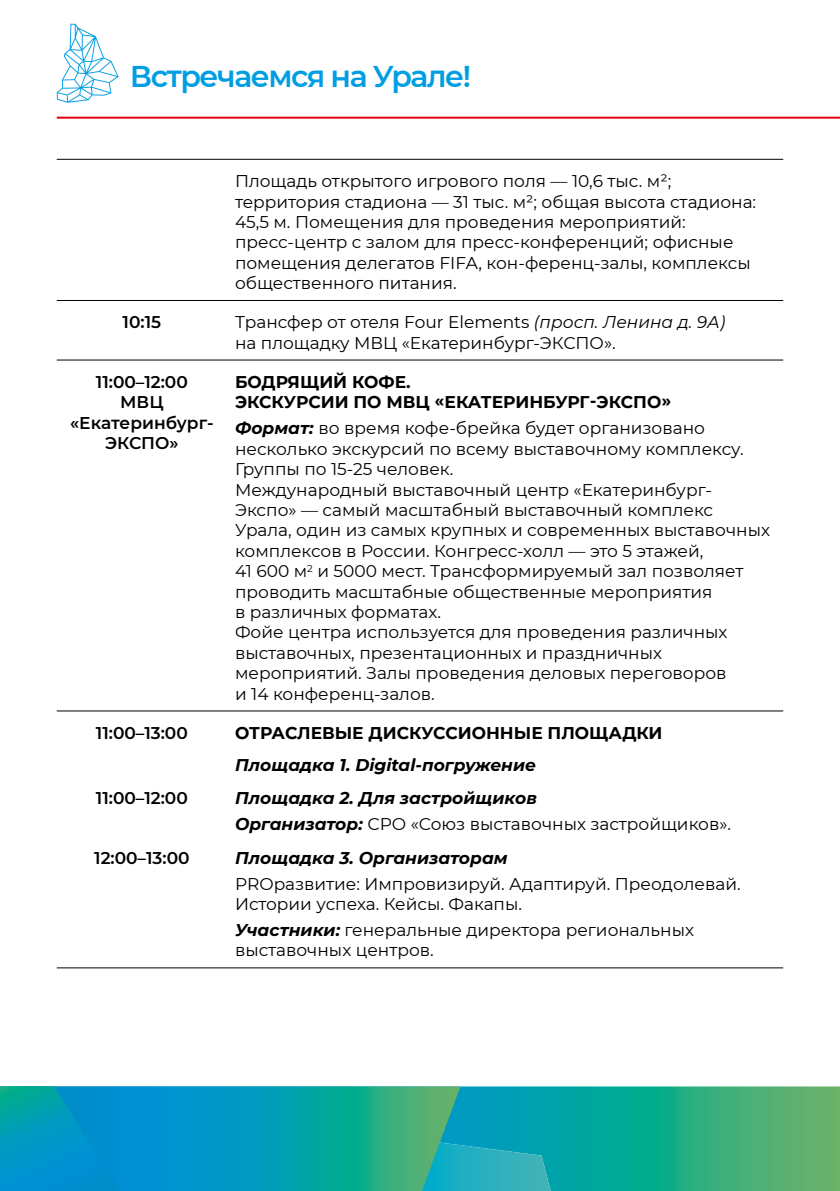
<style>
.page{position:relative;width:840px;height:1191px;background:#fff}
.page>*{position:absolute;margin:0;border:0;box-sizing:border-box;transform-origin:0 0}
.t1{font:600 30px "Montserrat";letter-spacing:-.05em;color:#009ee3}
.t2{font:17px/20.4px "Montserrat";color:#000}
.t3{font:italic 700 17px/26px "Montserrat";color:#000}
.t4{font:700 17px/20.4px "Montserrat";color:#000}
.t5{font:600 17px/20.4px "Montserrat";color:#000;text-align:center}
.s1{font-style:italic}
.s2{font-weight:700;font-style:italic}
.s3{font-weight:400;font-style:normal}
</style>
<div class="page">
<svg style="left:460px;top:1086px;width:379px;height:105px;background:#27ab8a"></svg>
<svg style="left:460px;top:1131px;width:97px;height:60px;background:#1da9b9"></svg>
<svg style="left:136px;top:1086px;width:324px;height:105px;background:#10a1aa"></svg>
<svg style="left:0;top:1086px;width:136px;height:105px;background:#0094c6"></svg>
<svg style="left:839px;top:1086px;width:1px;height:105px"></svg>
<hr style="left:57px;top:117px;width:782px;height:2px;background:#e3000b">
<svg style="left:57px;top:24px;width:61px;height:79px"></svg>
<hr style="left:57px;top:159px;width:170px;height:1px;background:#000">
<hr style="left:227px;top:159px;width:555px;height:1px;background:#000">
<hr style="left:57px;top:300px;width:170px;height:1px;background:#000">
<hr style="left:227px;top:300px;width:555px;height:1px;background:#000">
<hr style="left:57px;top:359px;width:170px;height:1px;background:#000">
<hr style="left:227px;top:359px;width:555px;height:1px;background:#000">
<hr style="left:57px;top:710px;width:170px;height:1px;background:#000">
<hr style="left:227px;top:710px;width:555px;height:1px;background:#000">
<hr style="left:57px;top:967px;width:170px;height:1px;background:#000">
<hr style="left:227px;top:967px;width:555px;height:1px;background:#000">
<h1 class="t1" style="left:130px;top:55px;width:342px">Встречаемся на Урале!</h1>
<p class="t2" style="left:235px;top:170px;width:522px">Площадь открытого игрового поля — 10,6 тыс. м²; территория стадиона — 31 тыс. м²; общая высота стадиона:<br>45,5 м. Помещения для проведения мероприятий: пресс-центр с залом для пресс-конференций; офисные помещения делегатов FIFA, кон-ференц-залы, комплексы общественного питания.</p>
<p class="t5" style="left:123px;top:311px;width:40px">10:15</p>
<p class="t2" style="left:235px;top:311px;width:491px">Трансфер от отеля Four Elements <span class="s1">(просп. Ленина д. 9А) </span>на площадку МВЦ «Екатеринбург-ЭКСПО».</p>
<p class="t5" style="left:70px;top:371px;width:145px">11:00–12:00<br>МВЦ «Екатеринбург-<br>ЭКСПО»</p>
<p class="t4" style="left:235px;top:371px;width:437px">БОДРЯЩИЙ КОФЕ.<br>ЭКСКУРСИИ ПО МВЦ «ЕКАТЕРИНБУРГ-ЭКСПО»</p>
<p class="t2" style="left:235px;top:417px;width:536px"><span class="s2">Формат:</span> во время кофе-брейка будет организовано несколько экскурсий по всему выставочному комплексу.<br>Группы по 15-25 человек.<br>Международный выставочный центр «Екатеринбург-Экспо» — самый масштабный выставочный комплекс Урала, один из самых крупных и современных выставочных комплексов в России. Конгресс-холл — это 5 этажей,<br>41 600 м<sup>2</sup> и 5000 мест. Трансформируемый зал позволяет проводить масштабные общественные мероприятия<br>в различных форматах.<br>Фойе центра используется для проведения различных выставочных, презентационных и праздничных мероприятий. Залы проведения деловых переговоров<br>и 14 конференц-залов.</p>
<p class="t5" style="left:96px;top:722px;width:93px">11:00–13:00</p>
<p class="t4" style="left:235px;top:721px;width:429px">ОТРАСЛЕВЫЕ ДИСКУССИОННЫЕ ПЛОЩАДКИ</p>
<p class="t3" style="left:235px;top:750px;width:302px">Площадка 1. Digital-погружение</p>
<p class="t5" style="left:96px;top:787px;width:93px">11:00–12:00</p>
<p class="t3" style="left:235px;top:784px;width:497px">Площадка 2. Для застройщиков<br>Организатор: <span class="s3">СРО «Союз выставочных застройщиков».</span></p>
<p class="t5" style="left:94px;top:846px;width:97px">12:00–13:00</p>
<p class="t3" style="left:235px;top:843px;width:274px">Площадка 3. Организаторам</p>
<p class="t2" style="left:235px;top:872px;width:507px">PROразвитие: Импровизируй. Адаптируй. Преодолевай.<br>Истории успеха. Кейсы. Факапы.</p>
<p class="t2" style="left:235px;top:919px;width:460px"><span class="s2">Участники:</span> генеральные директора региональных выставочных центров.</p>
</div>
